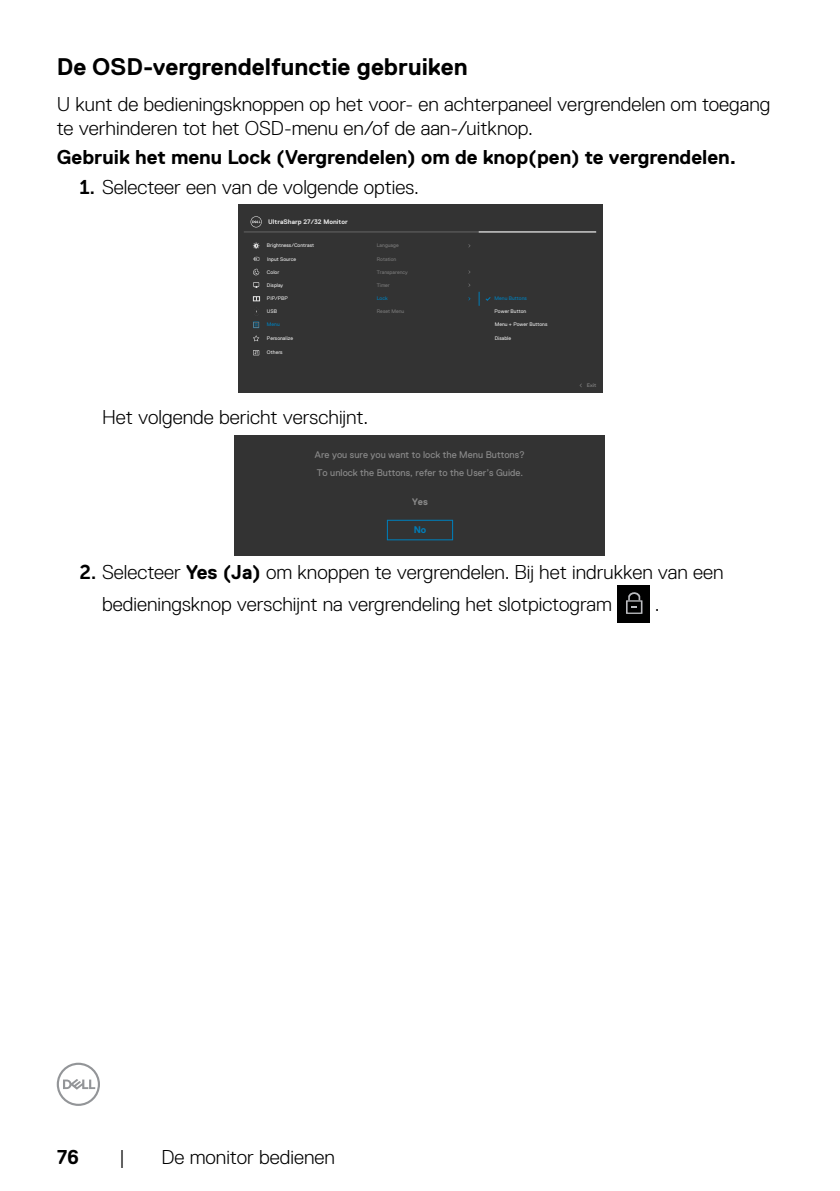
<style>
.page{position:relative;width:840px;height:1191px;background:#fff}
.page>*{position:absolute;margin:0;border:0;box-sizing:border-box;transform-origin:0 0}
.t1{font:700 24px "Dell Replica";color:#000}
.t2{font:300 20px/24px "Dell Replica";color:#000}
.t3{font:700 20px "Dell Replica";color:#000}
.t4{font:9.6px/18.2px "Dell Replica";color:#888}
.t5{font:700 9.6px "Dell Replica";color:#888}
.t6{font:700 9.6px "Dell Replica";color:#007db8}
.t7{font:700 6.6px "Dell Replica";color:#e4e4e4}
.t8{font:5.2px "Dell Replica";color:#e4e4e4}
.t9{font:5.2px "Dell Replica";color:#777}
.t10{font:5.2px "Dell Replica";color:#007db8}
.t11{font:700 5.2px "Dell Replica";color:#777}
.s1{font-family:"Museo Sans For Dell";font-weight:700}
.s2{font-weight:700}
</style>
<div class="page">
<svg style="left:57px;top:1062px;width:43px;height:44px"></svg>
<div style="left:237px;top:205px;width:365px;height:188px;background:#333"></div>
<svg style="left:478px;top:292px;width:1px;height:14px"></svg>
<hr style="left:244px;top:232px;width:352px;height:1px;background:#666">
<hr style="left:478px;top:232px;width:118px;height:1px;background:#fff">
<svg style="left:253px;top:257px;width:6px;height:4px"></svg>
<svg style="left:253px;top:321px;width:6px;height:7px"></svg>
<svg style="left:253px;top:322px;width:5px;height:5px"></svg>
<svg style="left:253px;top:282px;width:6px;height:6px"></svg>
<svg style="left:253px;top:268px;width:6px;height:7px"></svg>
<svg style="left:253px;top:242px;width:6px;height:7px"></svg>
<svg style="left:253px;top:296px;width:7px;height:5px"></svg>
<svg style="left:253px;top:335px;width:6px;height:6px"></svg>
<svg style="left:253px;top:350px;width:6px;height:5px"></svg>
<svg style="left:250px;top:216px;width:11px;height:11px"></svg>
<div style="left:235px;top:435px;width:369px;height:120px;background:#333"></div>
<div style="left:386px;top:520px;width:67px;height:20px;border:1px solid #007db8"></div>
<div style="left:616px;top:585px;width:33px;height:37px;background:#000"></div>
<svg style="left:626px;top:592px;width:16px;height:22px"></svg>
<p class="t1" style="left:57px;top:54px;width:412px">De OSD-vergrendelfunctie gebruiken</p>
<p class="t2" style="left:57px;top:92px;width:714px">U kunt de bedieningsknoppen op het voor- en achterpaneel vergrendelen om toegang te verhinderen tot het OSD-menu en/of de aan-/uitknop.</p>
<p class="t3" style="left:57px;top:146px;width:680px">Gebruik het menu Lock (Vergrendelen) om de knop(pen) te vergrendelen.</p>
<p class="t2" style="left:79px;top:175px;width:341px"><span class="s1">1.</span> Selecteer een van de volgende opties.</p>
<p class="t7" style="left:268px;top:218px;width:81px">UltraSharp 27/32 Monitor</p>
<p class="t8" style="left:267px;top:243px;width:49px">Brightness/Contrast</p>
<p class="t8" style="left:267px;top:256px;width:31px">Input Source</p>
<p class="t8" style="left:267px;top:269px;width:14px">Color</p>
<p class="t8" style="left:267px;top:282px;width:18px">Display</p>
<p class="t8" style="left:267px;top:296px;width:22px">PIP/PBP</p>
<p class="t8" style="left:267px;top:335px;width:28px">Personalize</p>
<p class="t8" style="left:267px;top:350px;width:17px">Others</p>
<p class="t8" style="left:267px;top:308px;width:12px">USB</p>
<p class="t10" style="left:267px;top:322px;width:14px">Menu</p>
<p class="t9" style="left:376px;top:243px;width:23px">Language</p>
<p class="t9" style="left:376px;top:282px;width:15px">Timer</p>
<p class="t10" style="left:376px;top:296px;width:12px">Lock</p>
<p class="t9" style="left:376px;top:308px;width:29px">Reset Menu</p>
<p class="t9" style="left:376px;top:256px;width:21px">Rotation</p>
<p class="t9" style="left:376px;top:269px;width:33px">Transparency</p>
<p class="t10" style="left:494px;top:296px;width:34px">Menu Buttons</p>
<p class="t8" style="left:494px;top:308px;width:33px">Power Button</p>
<p class="t8" style="left:494px;top:322px;width:54px">Menu + Power Buttons</p>
<p class="t8" style="left:494px;top:335px;width:18px">Disable</p>
<p class="t11" style="left:586px;top:382px;width:11px">Exit</p>
<p class="t2" style="left:102px;top:405px;width:267px">Het volgende bericht verschijnt.</p>
<p class="t4" style="left:315px;top:445px;width:211px">Are you sure you want to lock the Menu Buttons?<br>To unlock the Buttons, refer to the User’s Guide.</p>
<p class="t5" style="left:412px;top:496px;width:17px">Yes</p>
<p class="t6" style="left:413px;top:524px;width:14px">No</p>
<p class="t2" style="left:102px;top:556px;width:622px;line-height:32px;text-indent:-23px"><span class="s1">2.</span> Selecteer <span class="s2">Yes (Ja)</span> om knoppen te vergrendelen. Bij het indrukken van een bedieningsknop verschijnt na vergrendeling het slotpictogram</p>
<p class="t2" style="left:654px;top:592px;width:6px">.</p>
<p class="t3" style="left:57px;top:1146px;width:24px">76</p>
<p class="t2" style="left:119px;top:1145px;width:7px">|</p>
<p class="t2" style="left:161px;top:1145px;width:175px">De monitor bedienen</p>
</div>
